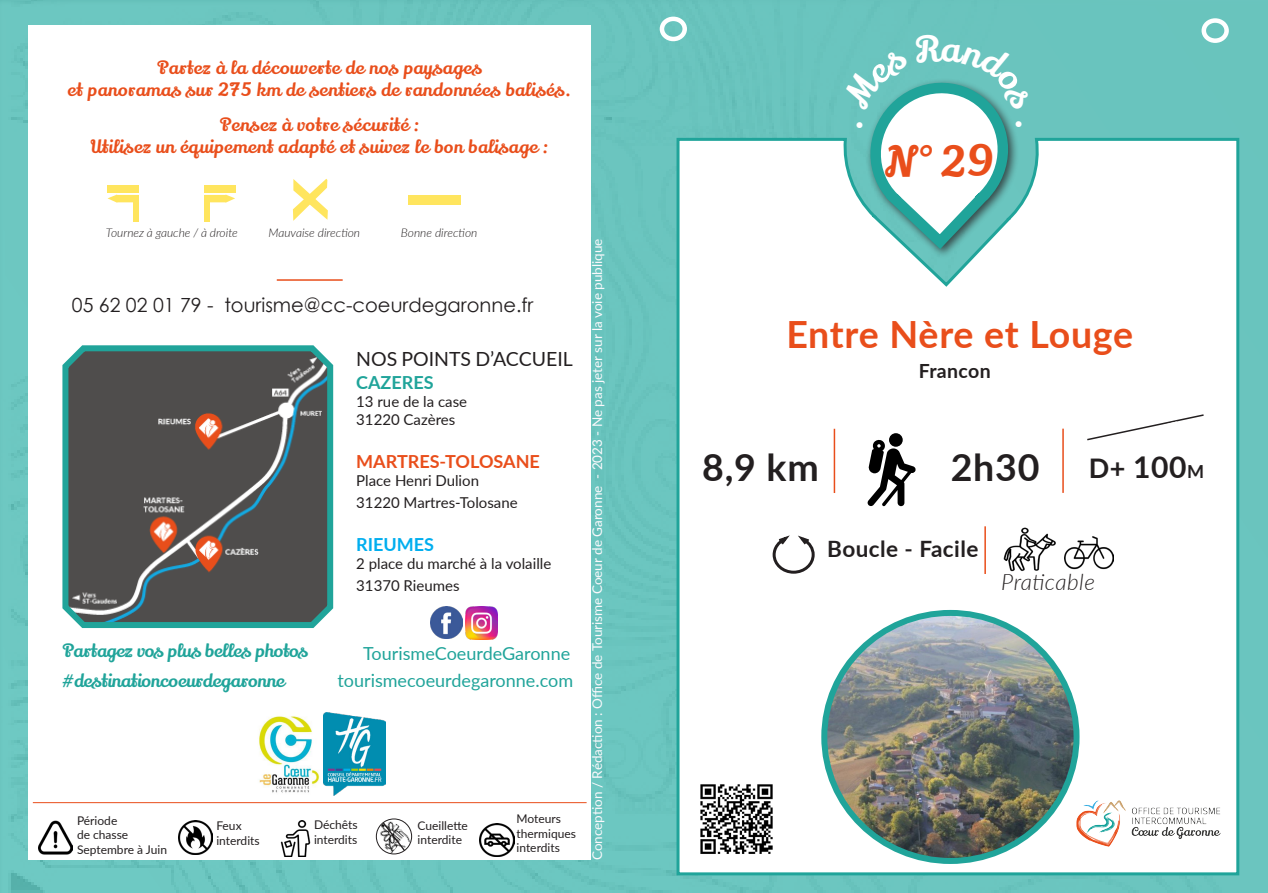
<style>
.page{position:relative;width:1268px;height:893px;background:#fff}
.page>*{position:absolute;margin:0;border:0;box-sizing:border-box;transform-origin:0 0}
.t1{font:42px "Lily Script One";color:#e94e1b}
.t2{font:700 37.5px "Lato";letter-spacing:.01em;color:#e94e1b}
.t3{font:700 37.5px "Lato";letter-spacing:.02em;color:#231f20}
.t4{font:700 30px "Lato";color:#231f20}
.t5{font:700 22.5px "Lato";letter-spacing:.02em;color:#231f20}
.t6{font:italic 300 22.5px "Lato";letter-spacing:.02em;color:#231f20}
.t7{font:19.5px "Century Gothic";color:#231f20}
.t8{font:19.5px "Lato";color:#231f20}
.t9{font:700 19.5px "Lato";letter-spacing:.015em;color:#231f20}
.t10{font:18px "Lily Script One";letter-spacing:.03em;color:#e94e1b}
.t11{font:18px "Lily Script One";color:#20a49a}
.t12{font:18px "Lato";color:#20a49a}
.t13{font:700 18px "Lato";color:#e94e1b}
.t14{font:700 18px "Lato";color:#20a49a}
.t15{font:700 18px "Lato";color:#00aeef}
.t16{font:15px "Lato";color:#231f20}
.t17{font:13.5px "Lato";color:#fbf9fc}
.t18{font:12px "Lato";color:#231f20}
.t19{font:italic 300 12px "Lato";color:#231f20}
.s1{font-size:27px}
.s2{font-size:18px}
</style>
<div class="page">
<div style="left:0;top:0;width:1267px;height:893px;background:#6ac5bf"></div>
<div style="left:28px;top:26px;width:562px;height:834px;background:#fff"></div>
<hr style="left:277px;top:279px;width:65px;height:2px;background:#e94e1b">
<svg style="left:62px;top:345px;width:272px;height:284px;background:#58605e"></svg>
<img style="left:178px;top:820px;width:34px;height:34px">
<img style="left:38px;top:820px;width:34px;height:35px">
<img style="left:480px;top:823px;width:34px;height:33px">
<img style="left:280px;top:820px;width:31px;height:36px">
<img style="left:375px;top:820px;width:33px;height:33px">
<img style="left:406px;top:825px;width:7px;height:26px">
<div style="left:376px;top:818px;width:36px;height:36px;border:1px solid #231f20;border-radius:50%"></div>
<svg style="left:381px;top:821px;width:25px;height:31px"></svg>
<img style="left:430px;top:607px;width:33px;height:31px">
<img style="left:465px;top:607px;width:33px;height:33px">
<svg style="left:293px;top:179px;width:35px;height:42px"></svg>
<div style="left:408px;top:195px;width:52px;height:9px;background:#ffe55e"></div>
<svg style="left:209px;top:195px;width:26px;height:8px"></svg>
<div style="left:204px;top:195px;width:5px;height:27px;background:#ffe55e"></div>
<div style="left:204px;top:186px;width:31px;height:7px;background:#ffe55e"></div>
<svg style="left:107px;top:195px;width:26px;height:8px"></svg>
<div style="left:133px;top:195px;width:6px;height:27px;background:#ffe55e"></div>
<div style="left:107px;top:186px;width:32px;height:7px;background:#ffe55e"></div>
<img style="left:259px;top:716px;width:61px;height:77px">
<img style="left:324px;top:712px;width:61px;height:83px">
<hr style="left:33px;top:802px;width:553px;height:1px;background:#e94e1b">
<div style="left:1201px;top:18px;width:27px;height:25px;border:4px solid #fff;border-radius:50%"></div>
<div style="left:659px;top:17px;width:27px;height:24px;border:4px solid #fff;border-radius:50%"></div>
<div style="left:676px;top:137px;width:564px;height:739px;background:#fff"></div>
<svg style="left:771px;top:532px;width:45px;height:43px;background:#d8d7d7"></svg>
<hr style="left:833px;top:429px;width:2px;height:64px;background:#e94e1b">
<div style="left:888px;top:433px;width:14px;height:14px;background:#000;border-radius:50%"></div>
<svg style="left:867px;top:439px;width:48px;height:67px;background:#888"></svg>
<div style="left:1076px;top:413px;width:128px;height:43px;background:#fff"></div>
<hr style="left:1062px;top:429px;width:1px;height:64px;background:#e94e1b">
<img style="left:824px;top:613px;width:252px;height:247px">
<div style="left:821px;top:610px;width:258px;height:254px;border:6px solid #20a49a;border-radius:50%"></div>
<img style="left:1070px;top:792px;width:156px;height:63px">
<img style="left:696px;top:780px;width:80px;height:77px">
<hr style="left:984px;top:526px;width:1px;height:48px;background:#e94e1b">
<img style="left:1064px;top:527px;width:49px;height:52px">
<img style="left:1001px;top:521px;width:60px;height:55px">
<svg style="left:841px;top:80px;width:190px;height:176px"></svg>
<p class="t10" style="left:157px;top:56px;width:326px">Partez à la découverte de nos paysages</p>
<p class="t10" style="left:67px;top:77px;width:505px">et panoramas sur 275 km de sentiers de randonnées balisés.</p>
<p class="t10" style="left:220px;top:113px;width:201px">Pensez à votre sécurité :</p>
<p class="t10" style="left:91px;top:134px;width:459px">Utilisez un équipement adapté et suivez le bon balisage :</p>
<p class="t19" style="left:106px;top:224px;width:133px">Tournez à gauche / à droite</p>
<p class="t19" style="left:268px;top:225px;width:93px">Mauvaise direction</p>
<p class="t19" style="left:401px;top:224px;width:78px">Bonne direction</p>
<p class="t7" style="left:72px;top:291px;width:463px">05 62 02 01 79 - tourisme@cc-coeurdegaronne.fr</p>
<p class="t8" style="left:356px;top:344px;width:218px">NOS POINTS D’ACCUEIL</p>
<p class="t11" style="left:62px;top:638px;width:247px">Partagez vos plus belles photos</p>
<p class="t11" style="left:62px;top:668px;width:223px">#destinationcoeurdegaronne</p>
<p class="t14" style="left:356px;top:369px;width:79px">CAZERES</p>
<p class="t16" style="left:356px;top:391px;width:112px">13 rue de la case</p>
<p class="t16" style="left:356px;top:409px;width:100px">31220 Cazères</p>
<p class="t13" style="left:356px;top:448px;width:185px">MARTRES-TOLOSANE</p>
<p class="t16" style="left:356px;top:470px;width:124px">Place Henri Dulion</p>
<p class="t16" style="left:356px;top:492px;width:163px">31220 Martres-Tolosane</p>
<p class="t15" style="left:356px;top:531px;width:79px">RIEUMES</p>
<p class="t16" style="left:356px;top:553px;width:196px">2 place du marché à la volaille</p>
<p class="t16" style="left:356px;top:574px;width:105px">31370 Rieumes</p>
<p class="t12" style="left:363px;top:640px;width:208px">TourismeCoeurdeGaronne</p>
<p class="t12" style="left:337px;top:668px;width:237px">tourismecoeurdegaronne.com</p>
<p class="t18" style="left:77px;top:812px;width:42px">Période</p>
<p class="t18" style="left:77px;top:826px;width:53px">de chasse</p>
<p class="t18" style="left:77px;top:841px;width:92px">Septembre à Juin</p>
<p class="t18" style="left:216px;top:817px;width:27px">Feux</p>
<p class="t18" style="left:216px;top:831px;width:45px">interdits</p>
<p class="t18" style="left:314px;top:816px;width:45px">Déchêts</p>
<p class="t18" style="left:314px;top:831px;width:45px">interdits</p>
<p class="t18" style="left:417px;top:817px;width:52px">Cueillette</p>
<p class="t18" style="left:417px;top:831px;width:46px">interdite</p>
<p class="t18" style="left:516px;top:810px;width:46px">Moteurs</p>
<p class="t18" style="left:516px;top:825px;width:61px">thermiques</p>
<p class="t18" style="left:516px;top:839px;width:45px">interdits</p>
<p class="t17" style="left:587px;top:860px;width:623px;rotate:-90deg">Conception / Rédaction : Office de Tourisme Coeur de Garonne - 2023 - Ne pas jeter sur la voie publique</p>
<p class="t1" style="left:884px;top:134px;width:112px">N°29</p>
<p class="t2" style="left:786px;top:307px;width:348px">Entre Nère et Louge</p>
<p class="t9" style="left:918px;top:356px;width:74px">Francon</p>
<p class="t3" style="left:702px;top:440px;width:118px">8,9 km</p>
<p class="t3" style="left:950px;top:440px;width:90px">2h30</p>
<p class="t4" style="left:1088px;top:445px;width:117px"><span class="s1">D+</span> 100<span class="s2">M</span></p>
<p class="t5" style="left:827px;top:532px;width:153px">Boucle - Facile</p>
<p class="t6" style="left:1001px;top:567px;width:95px">Praticable</p>
</div>
